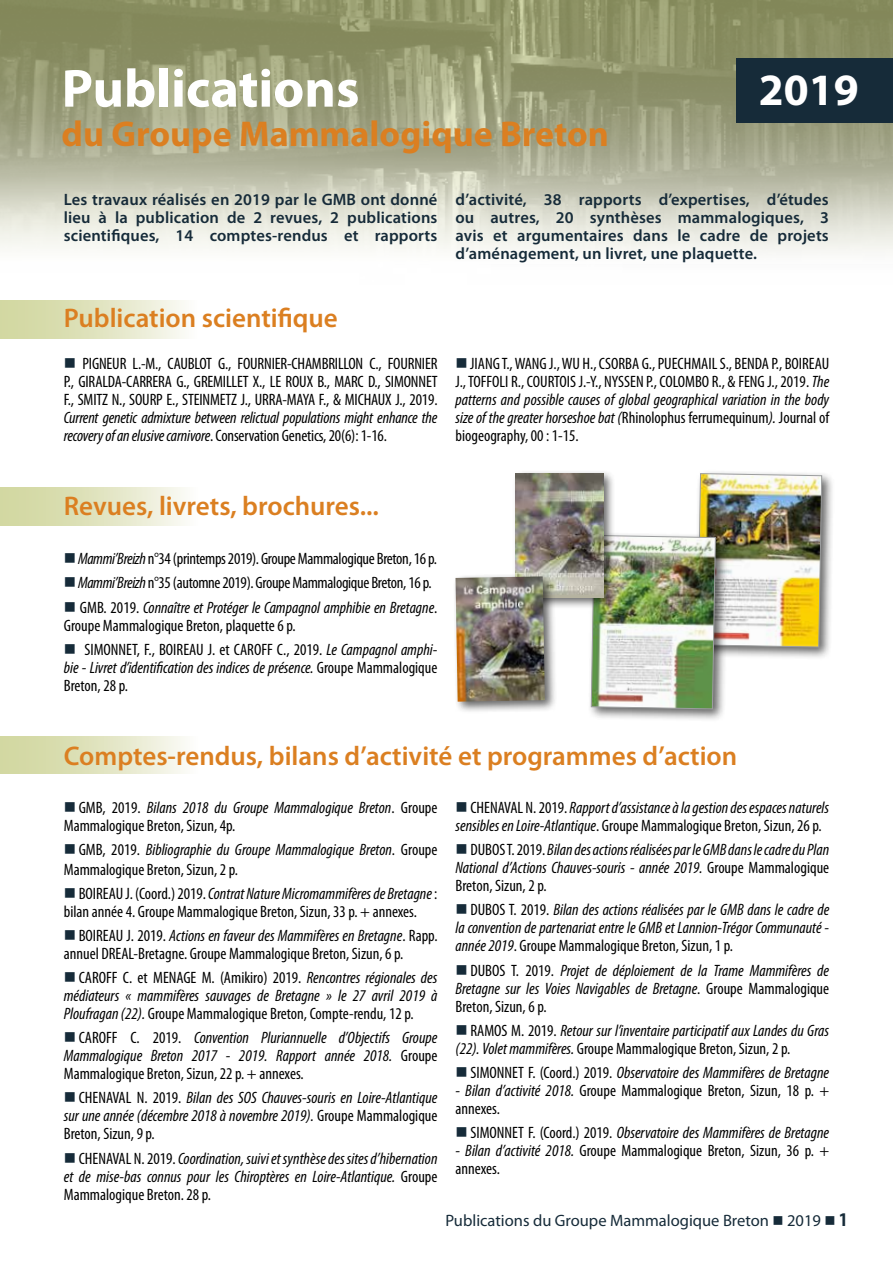
<style>
.page{position:relative;width:893px;height:1263px;background:#fff}
.page>*{position:absolute;margin:0;border:0;box-sizing:border-box;transform-origin:0 0}
.t1{font:700 54px "Myriad Pro";color:#fff}
.t2{font:700 45px "Myriad Pro";color:#fff}
.t3{font:700 36px "Myriad Pro";color:#db7f21}
.t4{font:600 27px "Myriad Pro";color:#db7f21}
.t5{font:italic condensed 16.5px/18px "Myriad Pro";color:#000;text-align:justify}
.t6{font:condensed 16.5px/18px "Myriad Pro";color:#000}
.t7{font:600 16.5px/18px "Myriad Pro";letter-spacing:.01em;color:#162b39;text-align:justify}
.t8{font:condensed 16.5px "Myriad Pro";letter-spacing:-.02em;color:#000}
.t9{font:16.5px "Myriad Pro";color:#162b39}
.s1{color:#162b39}
.s2{font-style:normal}
.s3{font-style:italic}
.s4{font-weight:700;font-stretch:condensed;font-size:19.5px}
</style>
<div class="page">
<div style="left:693px;top:469px;width:142px;height:192px;background:#000;opacity:.6"></div>
<div style="left:0;top:488px;width:199px;height:37px;background:linear-gradient(to right,#cdd396,#faf9f4)"></div>
<div style="left:0;top:736px;width:199px;height:38px;background:linear-gradient(to right,#cdd396,#faf9f4)"></div>
<svg style="left:0;top:0;width:893px;height:253px;background:#afb295"></svg>
<div style="left:736px;top:58px;width:157px;height:65px;background:#162b39"></div>
<div style="left:0;top:301px;width:198px;height:37px;background:linear-gradient(to right,#cdd396,#f9f9f4)"></div>
<div style="left:587px;top:531px;width:142px;height:191px;background:#000;opacity:.6"></div>
<img style="left:591px;top:473px;width:231px;height:236px">
<div style="left:512px;top:470px;width:104px;height:139px;background:#000;opacity:.6"></div>
<img style="left:516px;top:473px;width:87px;height:124px">
<div style="left:452px;top:573px;width:106px;height:141px;background:#000;opacity:.6"></div>
<img style="left:455px;top:576px;width:90px;height:126px">
<h1 class="t1" style="left:62px;top:53px;width:299px">Publications</h1>
<h3 class="t3" style="left:62px;top:110px;width:549px">du Groupe Mammalogique Breton</h3>
<h2 class="t2" style="left:759px;top:60px;width:101px">2019</h2>
<p class="t7" style="left:64px;top:190px;width:375px">Les travaux réalisés en 2019 par le GMB ont donné lieu à la publication de 2 revues, 2 publications scientifiques, 14 comptes-rendus et rapports</p>
<p class="t7" style="left:455px;top:190px;width:375px">d’activité, 38 rapports d’expertises, d’études ou autres, 20 synthèses mammalogiques, 3 avis et argumentaires dans le cadre de projets d’aménagement, un livret, une plaquette.</p>
<h3 class="t4" style="left:64px;top:301px;width:276px">Publication scientifique</h3>
<p class="t6" style="left:64px;top:354px;width:375px;text-align:justify"><span class="s1">■</span> PIGNEUR L.-M., CAUBLOT G., FOURNIER-CHAMBRILLON C., FOURNIER P., GIRALDA-CARRERA G., GREMILLET X., LE ROUX B., MARC D., SIMONNET F., SMITZ N., SOURP E., STEINMETZ J., URRA-MAYA F., &amp; MICHAUX J., 2019.</p>
<p class="t5" style="left:64px;top:408px;width:375px">Current genetic admixture between relictual populations might enhance the recovery of an elusive carnivore<span class="s2">. Conservation Genetics, 20(6): 1-16.</span></p>
<p class="t6" style="left:455px;top:354px;width:375px;text-align:justify"><span class="s1">■</span> JIANG T., WANG J., WU H., CSORBA G., PUECHMAIL S., BENDA P., BOIREAU J., TOFFOLI R., COURTOIS J.-Y., NYSSEN P., COLOMBO R., &amp; FENG J., 2019. <span class="s3">The patterns and possible causes of global geographical variation in the body size of the greater horseshoe bat (</span>Rhinolophus ferrumequinum<span class="s3">).</span> Journal of biogeography, 00 : 1-15.</p>
<h3 class="t4" style="left:64px;top:488px;width:317px">Revues, livrets, brochures...</h3>
<p class="t8" style="left:64px;top:549px;width:375px"><span class="s1">■</span><span class="s3">Mammi’Breizh</span> n°34 (printemps 2019). Groupe Mammalogique Breton, 16 p.</p>
<p class="t8" style="left:64px;top:573px;width:369px"><span class="s1">■</span><span class="s3">Mammi’Breizh</span> n°35 (automne 2019). Groupe Mammalogique Breton, 16 p.</p>
<p class="t5" style="left:64px;top:598px;width:375px"><span class="s1">■</span> <span class="s2">GMB. 2019.</span> Connaître et Protéger le Campagnol amphibie en Bretagne<span class="s2">.<br>Groupe Mammalogique Breton, plaquette 6 p.</span></p>
<p class="t6" style="left:64px;top:640px;width:375px;text-align:justify"><span class="s1">■</span> SIMONNET, F., BOIREAU J. et CAROFF C., 2019. <span class="s3">Le Campagnol amphi&shy;bie - Livret d’identification des indices de présence.</span> Groupe Mammalogique Breton, 28 p.</p>
<h3 class="t4" style="left:64px;top:739px;width:675px">Comptes-rendus, bilans d’activité et programmes d’action</h3>
<p class="t6" style="left:64px;top:799px;width:375px"><span class="s1">■</span> GMB, 2019. <span class="s3">Bilans 2018 du Groupe Mammalogique Breton</span>. Groupe<br>Mammalogique Breton, Sizun, 4p.</p>
<p class="t6" style="left:64px;top:840px;width:375px;line-height:19.8px"><span class="s1">■</span> GMB, 2019. <span class="s3">Bibliographie du Groupe Mammalogique Breton</span>. Groupe<br>Mammalogique Breton, Sizun, 2 p.</p>
<p class="t6" style="left:64px;top:884px;width:375px"><span class="s1">■</span> BOIREAU J. (Coord.) 2019. <span class="s3">Contrat Nature Micromammifères de Bretagne</span> : bilan année 4. Groupe Mammalogique Breton, Sizun, 33 p. + annexes.</p>
<p class="t6" style="left:64px;top:926px;width:375px"><span class="s1">■</span> BOIREAU J. 2019. <span class="s3">Actions en faveur des Mammifères en Bretagne</span>. Rapp. annuel DREAL-Bretagne. Groupe Mammalogique Breton, Sizun, 6 p.</p>
<p class="t5" style="left:64px;top:969px;width:375px"><span class="s1">■</span> <span class="s2">CAROFF C. et MENAGE M. (Amikiro) 2019.</span> Rencontres régionales des médiateurs « mammifères sauvages de Bretagne » le 27 avril 2019 à Ploufragan (22). <span class="s2">Groupe Mammalogique Breton, Compte-rendu, 12 p.</span></p>
<p class="t5" style="left:64px;top:1029px;width:375px"><span class="s1">■</span> <span class="s2">CAROFF C. 2019.</span> Convention Pluriannuelle d’Objectifs Groupe Mammalogique Breton 2017 - 2019. Rapport année 2018. <span class="s2">Groupe Mammalogique Breton, Sizun, 22 p. + annexes.</span></p>
<p class="t5" style="left:64px;top:1089px;width:375px"><span class="s1">■</span> <span class="s2">CHENAVAL N. 2019.</span> Bilan des SOS Chauves-souris en Loire-Atlantique sur une année (décembre 2018 à novembre 2019). <span class="s2">Groupe Mammalogique Breton, Sizun, 9 p.</span></p>
<p class="t5" style="left:64px;top:1149px;width:375px"><span class="s1">■</span> <span class="s2">CHENAVAL N. 2019.</span> Coordination, suivi et synthèse des sites d’hibernation et de mise-bas connus pour les Chiroptères en Loire-Atlantique. <span class="s2">Groupe Mammalogique Breton. 28 p.</span></p>
<p class="t5" style="left:455px;top:799px;width:375px"><span class="s1">■</span> <span class="s2">CHENAVAL N. 2019.</span> Rapport d’assistance à la gestion des espaces naturels sensibles en Loire-Atlantique<span class="s2">. Groupe Mammalogique Breton, Sizun, 26 p.</span></p>
<p class="t5" style="left:455px;top:841px;width:375px"><span class="s1">■</span> <span class="s2">DUBOS T. 2019.</span> Bilan des actions réalisées par le GMB dans le cadre du Plan National d’Actions Chauves-souris - année 2019. <span class="s2">Groupe Mammalogique Breton, Sizun, 2 p.</span></p>
<p class="t5" style="left:455px;top:901px;width:375px"><span class="s1">■</span> <span class="s2">DUBOS T. 2019.</span> Bilan des actions réalisées par le GMB dans le cadre de la convention de partenariat entre le GMB et Lannion-Trégor Communauté - année 2019<span class="s2">. Groupe Mammalogique Breton, Sizun, 1 p.</span></p>
<p class="t5" style="left:455px;top:961px;width:375px"><span class="s1">■</span> <span class="s2">DUBOS T. 2019.</span> Projet de déploiement de la Trame Mammifères de Bretagne sur les Voies Navigables de Bretagne<span class="s2">. Groupe Mammalogique Breton, Sizun, 6 p.</span></p>
<p class="t5" style="left:455px;top:1021px;width:375px"><span class="s1">■</span> <span class="s2">RAMOS M. 2019.</span> Retour sur l’inventaire participatif aux Landes du Gras (22). Volet mammifères. <span class="s2">Groupe Mammalogique Breton, Sizun, 2 p.</span></p>
<p class="t5" style="left:455px;top:1063px;width:375px"><span class="s1">■</span> <span class="s2">SIMONNET F. (Coord.) 2019.</span> Observatoire des Mammifères de Bretagne</p>
<p class="t6" style="left:455px;top:1081px;width:375px"><span class="s3">- Bilan d’activité 2018.</span> Groupe Mammalogique Breton, Sizun, 18 p. + annexes.</p>
<p class="t5" style="left:455px;top:1123px;width:375px"><span class="s1">■</span> <span class="s2">SIMONNET F. (Coord.) 2019.</span> Observatoire des Mammifères de Bretagne</p>
<p class="t6" style="left:455px;top:1141px;width:375px"><span class="s3">- Bilan d’activité 2018.</span> Groupe Mammalogique Breton, Sizun, 36 p. + annexes.</p>
<p class="t9" style="left:445px;top:1210px;width:403px">Publications du Groupe Mammalogique Breton ■ 2019 ■ <span class="s4">1</span></p>
</div>
